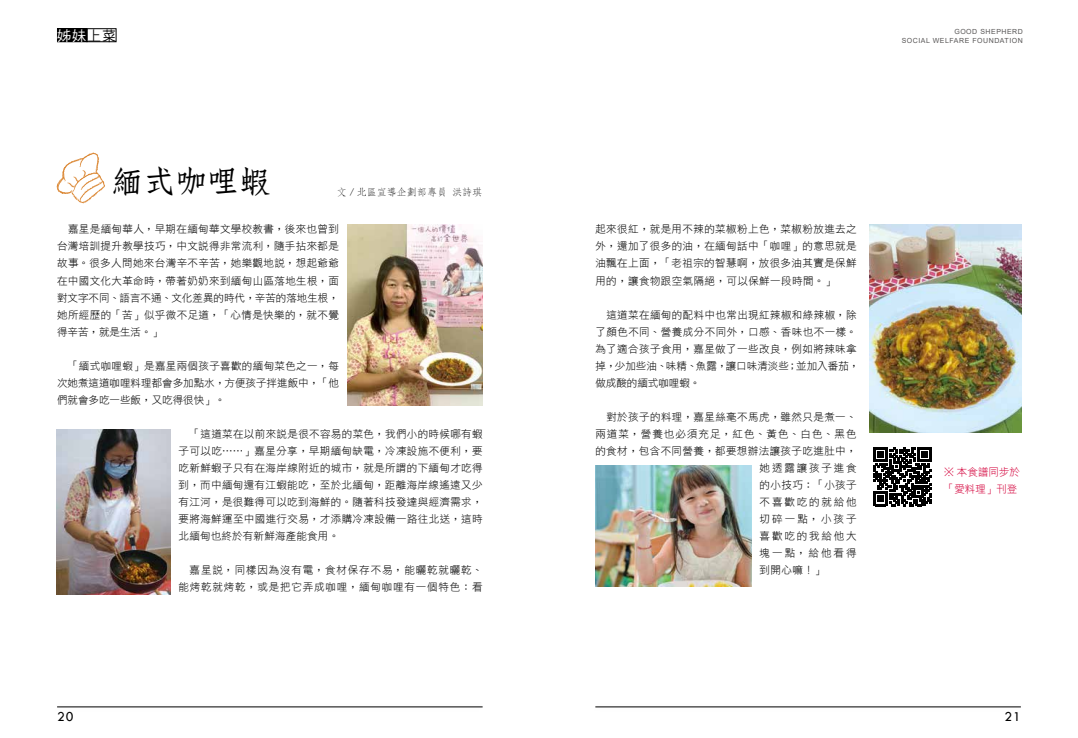
<style>
.page{position:relative;width:1078px;height:738px;background:#fff}
.page>*{position:absolute;margin:0;border:0;box-sizing:border-box;transform-origin:0 0}
.t1{font:32px "DF Fang Song W6 HK BF";color:#000}
.t2{font:14px "Tw Cen";color:#000}
.t3{font:14px "DF Hei Md HK BF";color:#fff}
.t4{font:10.5px/17px "DF Hei Lt HK BF";letter-spacing:.04em;color:#000;text-align:justify}
.t5{font:10.5px/17px "DF Hei Lt HK BF";letter-spacing:.08em;color:#000;text-align:right}
.t6{font:10.5px "DF Hei Lt HK BF";letter-spacing:.175em;color:#000}
.t7{font:10.5px "DF Hei Lt HK BF";letter-spacing:.1em;color:#000}
.t8{font:10.5px/17px "DF Hei Lt HK BF";color:#d4003b}
.t9{font:10px "DF Fang Song W2 HK BF";color:#000}
.t10{font:7px/9px "Arial";letter-spacing:.075em;color:#595757;text-align:right}
.s1{color:#000}
</style>
<div class="page">
<div style="left:591px;top:700px;width:433px;height:11px;background:#000;opacity:.3"></div>
<hr style="left:595px;top:706px;width:425px;height:1px;background:#000">
<div style="left:53px;top:700px;width:433px;height:11px;background:#000;opacity:.3"></div>
<hr style="left:57px;top:706px;width:425px;height:1px;background:#000">
<div style="left:57px;top:29px;width:30px;height:13px;background:#000"></div>
<svg style="left:873px;top:447px;width:58px;height:58px"></svg>
<svg style="left:56px;top:152px;width:49px;height:52px"></svg>
<img style="left:56px;top:429px;width:114px;height:165px">
<img style="left:347px;top:224px;width:135px;height:181px">
<img style="left:869px;top:224px;width:151px;height:207px">
<img style="left:595px;top:465px;width:156px;height:121px">
<h2 class="t3" style="left:57px;top:28px;width:61px">姊妹<span class="s1">上菜</span></h2>
<h1 class="t1" style="left:111px;top:166px;width:161px">緬式咖哩蝦</h1>
<p class="t9" style="left:337px;top:187px;width:146px">文 / 北區宣導企劃部專員 洪詩琪</p>
<p class="t4" style="left:57px;top:220px;width:283px;text-indent:11px">嘉星是緬甸華人，早期在緬甸華文學校教書，後來也曾到台灣培訓提升教學技巧，中文說得非常流利，隨手拈來都是故事。很多人問她來台灣辛不辛苦，她樂觀地說，想起爺爺在中國文化大革命時，帶著奶奶來到緬甸山區落地生根，面對文字不同、語言不通、文化差異的時代，辛苦的落地生根，她所經歷的「苦」似乎微不足道，「心情是快樂的，就不覺得辛苦，就是生活。」</p>
<p class="t4" style="left:57px;top:356px;width:283px;text-indent:11px">「緬式咖哩蝦」是嘉星兩個孩子喜歡的緬甸菜色之一，每次她煮這道咖哩料理都會多加點水，方便孩子拌進飯中，「他們就會多吃一些飯，又吃得很快」。</p>
<p class="t4" style="left:178px;top:424px;width:305px;text-indent:11px">「這道菜在以前來說是很不容易的菜色，我們小的時候哪有蝦子可以吃……」嘉星分享，早期緬甸缺電，冷凍設施不便利，要吃新鮮蝦子只有在海岸線附近的城市，就是所謂的下緬甸才吃得到，而中緬甸還有江蝦能吃，至於北緬甸，距離海岸線遙遠又少有江河，是很難得可以吃到海鮮的。隨著科技發達與經濟需求，要將海鮮運至中國進行交易，才添購冷凍設備一路往北送，這時北緬甸也終於有新鮮海產能食用。</p>
<p class="t5" style="left:178px;top:560px;width:305px">嘉星說，同樣因為沒有電，食材保存不易，能曬乾就曬乾、能烤乾就烤乾，或是把它弄成咖哩，緬甸咖哩有一個特色：看</p>
<h2 class="t2" style="left:57px;top:707px;width:18px">20</h2>
<p class="t10" style="left:901px;top:27px;width:123px">GOOD SHEPHERD<br>SOCIAL WELFARE FOUNDATION</p>
<p class="t4" style="left:595px;top:220px;width:263px">起來很紅，就是用不辣的菜椒粉上色，菜椒粉放進去之外，還加了很多的油，在緬甸話中「咖哩」的意思就是油飄在上面，「老祖宗的智慧啊，放很多油其實是保鮮用的，讓食物跟空氣隔絕，可以保鮮一段時間。」</p>
<p class="t4" style="left:595px;top:305px;width:265px;text-align:left;text-indent:11px">這道菜在緬甸的配料中也常出現紅辣椒和綠辣椒，除了顏色不同、營養成分不同外，口感、香味也不一樣。為了適合孩子食用，嘉星做了一些改良，例如將辣味拿掉，少加些油、味精、魚露，讓口味清淡些；並加入番茄，做成酸的緬式咖哩蝦。</p>
<p class="t4" style="left:606px;top:407px;width:252px">對於孩子的料理，嘉星絲毫不馬虎，雖然只是煮一、</p>
<p class="t7" style="left:595px;top:428px;width:263px">兩道菜，營養也必須充足，紅色、黃色、白色、黑色</p>
<p class="t4" style="left:595px;top:441px;width:263px">的食材，包含不同營養，都要想辦法讓孩子吃進肚中，</p>
<p class="t6" style="left:759px;top:462px;width:99px">她透露讓孩子進食</p>
<p class="t4" style="left:759px;top:475px;width:99px">的小技巧：「小孩子</p>
<p class="t6" style="left:759px;top:496px;width:99px">不喜歡吃的就給他</p>
<p class="t4" style="left:759px;top:509px;width:99px">切碎一點，小孩子</p>
<p class="t6" style="left:759px;top:530px;width:99px">喜歡吃的我給他大</p>
<p class="t4" style="left:759px;top:543px;width:99px">塊一點，給他看得</p>
<p class="t4" style="left:759px;top:560px;width:67px">到開心嘛！」</p>
<p class="t8" style="left:943px;top:463px;width:78px">※ 本食譜同步於「愛料理」刊登</p>
<h2 class="t2" style="left:1004px;top:707px;width:18px">21</h2>
</div>
